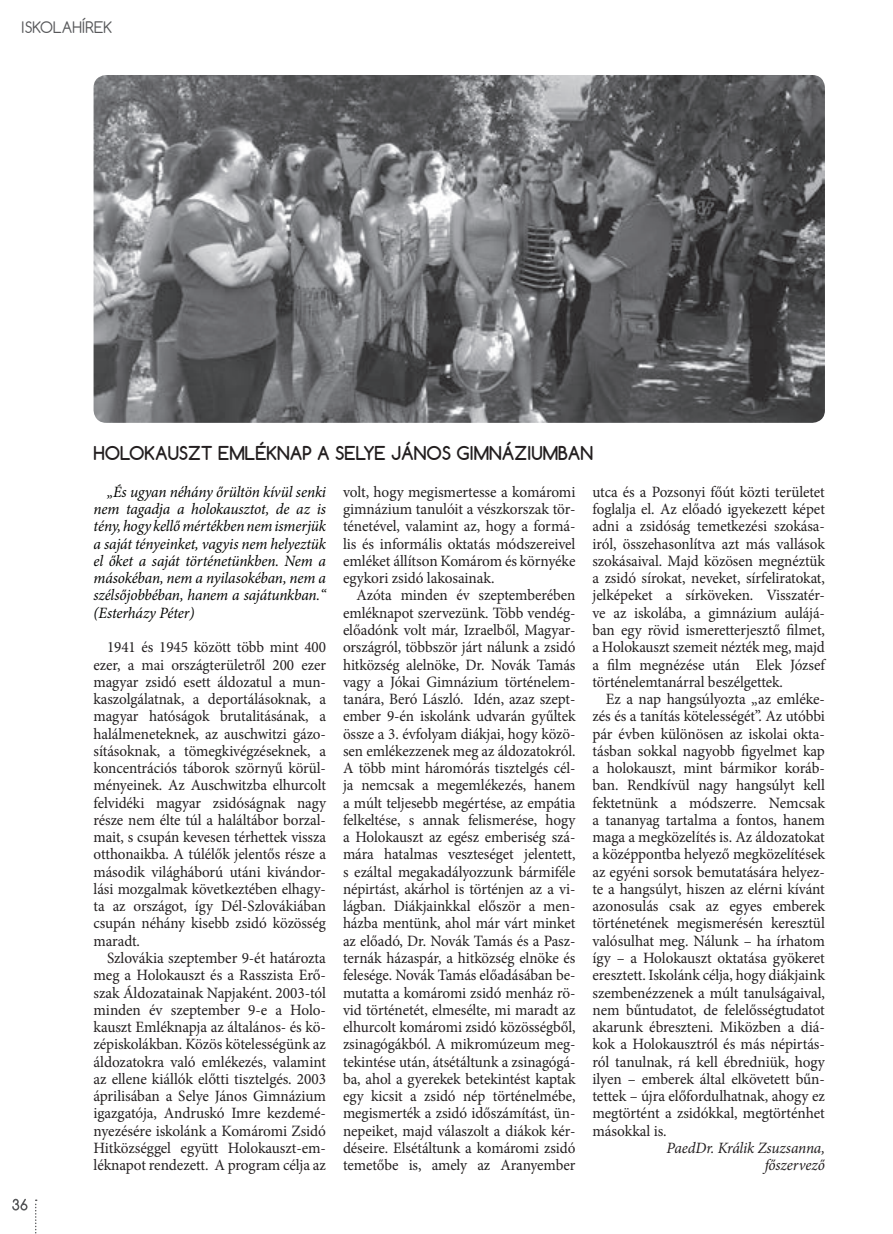
<style>
.page{position:relative;width:893px;height:1234px;background:#fff}
.page>*{position:absolute;margin:0;border:0;box-sizing:border-box;transform-origin:0 0}
.t1{font:700 18px "Comfortaa";color:#231f20}
.t2{font:15.75px/17.2px "Minion Pro";letter-spacing:-.005em;color:#231f20;text-align:justify;scale:.96 1}
.t3{font:15.75px/17.2px "Minion Pro";letter-spacing:-.005em;color:#231f20;text-align:justify}
.t4{font:italic 15.75px/17.2px "Minion Pro";letter-spacing:-.015em;color:#040503;text-align:justify}
.t5{font:italic 15.75px/17.2px "Minion Pro";letter-spacing:-.01em;color:#231f20;text-align:right}
.t6{font:15px "Comfortaa";color:#57585a}
</style>
<div class="page">
<img style="left:94px;top:75px;width:731px;height:348px">
<svg style="left:12px;top:1198px;width:16px;height:12px"></svg>
<svg style="left:35px;top:1199px;width:2px;height:35px"></svg>
<p class="t6" style="left:21px;top:18px;width:93px">ISKOLAHÍREK</p>
<p class="t1" style="left:94px;top:441px;width:501px">HOLOKAUSZT EMLÉKNAP A SELYE JÁNOS GIMNÁZIUMBAN</p>
<p class="t3" style="left:343px;top:483px;width:234px">volt, hogy megismertesse a komáromi gimnázium tanulóit a vészkorszak tör&shy;ténetével, valamint az, hogy a formá&shy;lis és informális oktatás módszereivel emléket állítson Komárom és környéke egykori zsidó lakosainak.</p>
<p class="t2" style="left:343px;top:586px;width:244px;text-indent:14px">Azóta minden év szeptemberében emléknapot szervezünk. Több vendég&shy;előadónk volt már, Izraelből, Magyar&shy;országról, többször járt nálunk a zsidó hitközség alelnöke, Dr. Novák Tamás vagy a Jókai Gimnázium történelem&shy;tanára, Beró László. Idén, azaz szept&shy;ember 9-én iskolánk udvarán gyűltek össze a 3. évfolyam diákjai, hogy közö&shy;sen emlékezzenek meg az áldozatokról.<br>A több mint háromórás tisztelgés cél&shy;ja nemcsak a megemlékezés, hanem a múlt teljesebb megértése, az empátia felkeltése, s annak felismerése, hogy a Holokauszt az egész emberiség szá&shy;mára hatalmas veszteséget jelentett, s ezáltal megakadályozzunk bármiféle népirtást, akárhol is történjen az a vi&shy;lágban. Diákjainkkal először a men&shy;házba mentünk, ahol már várt minket az előadó, Dr. Novák Tamás és a Pasz&shy;ternák házaspár, a hitközség elnöke és felesége. Novák Tamás előadásában be&shy;mutatta a komáromi zsidó menház rö&shy;vid történetét, elmesélte, mi maradt az elhurcolt komáromi zsidó közösségből, zsinagógákból. A mikromúzeum meg&shy;tekintése után, átsétáltunk a zsinagógá&shy;ba, ahol a gyerekek betekintést kaptak egy kicsit a zsidó nép történelmébe, megismerték a zsidó időszámítást, ün&shy;nepeiket, majd válaszolt a diákok kér&shy;déseire. Elsétáltunk a komáromi zsidó temetőbe is, amely az Aranyember</p>
<p class="t4" style="left:94px;top:483px;width:234px;text-indent:14px">„És ugyan néhány őrültön kívül senki nem tagadja a holokausztot, de az is tény, hogy kellő mértékben nem ismerjük a saját tényeinket, vagyis nem helyeztük el őket a saját történetünkben. Nem a másokéban, nem a nyilasokéban, nem a szélsőjobbéban, hanem a sajátunkban.“ (Esterházy Péter)</p>
<p class="t2" style="left:94px;top:638px;width:244px;text-indent:14px">1941 és 1945 között több mint 400 ezer, a mai országterületről 200 ezer magyar zsidó esett áldozatul a mun&shy;kaszolgálatnak, a deportálásoknak, a magyar hatóságok brutalitásának, a halálmeneteknek, az auschwitzi gázo&shy;sításoknak, a tömegkivégzéseknek, a koncentrációs táborok szörnyű körül&shy;ményeinek. Az Auschwitzba elhurcolt felvidéki magyar zsidóságnak nagy része nem élte túl a haláltábor borzal&shy;mait, s csupán kevesen térhettek vissza otthonaikba. A túlélők jelentős része a második világháború utáni kivándor&shy;lási mozgalmak következtében elhagy&shy;ta az országot, így Dél-Szlovákiában csupán néhány kisebb zsidó közösség maradt.</p>
<p class="t3" style="left:94px;top:949px;width:234px;text-indent:14px">Szlovákia szeptember 9-ét határozta meg a Holokauszt és a Rasszista Erő&shy;szak Áldozatainak Napjaként. 2003-tól minden év szeptember 9-e a Holo&shy;kauszt Emléknapja az általános- és kö&shy;zépiskolákban. Közös kötelességünk az áldozatokra való emlékezés, valamint az ellene kiállók előtti tisztelgés. 2003 áprilisában a Selye János Gimnázium igazgatója, Andruskó Imre kezdemé&shy;nyezésére iskolánk a Komáromi Zsidó Hitközséggel együtt Holokauszt-em&shy;léknapot rendezett. A program célja az</p>
<p class="t2" style="left:592px;top:483px;width:244px">utca és a Pozsonyi főút közti területet foglalja el. Az előadó igyekezett képet adni a zsidóság temetkezési szokása&shy;iról, összehasonlítva azt más vallások szokásaival. Majd közösen megnéztük a zsidó sírokat, neveket, sírfeliratokat, jelképeket a sírköveken. Visszatér&shy;ve az iskolába, a gimnázium aulájá&shy;ban egy rövid ismeretterjesztő filmet, a Holokauszt szemeit nézték meg, majd a film megnézése után Elek József történelemtanárral beszélgettek.</p>
<p class="t3" style="left:592px;top:690px;width:234px;text-indent:14px">Ez a nap hangsúlyozta „az emléke&shy;zés és a tanítás kötelességét”. Az utóbbi pár évben különösen az iskolai okta&shy;tásban sokkal nagyobb figyelmet kap a holokauszt, mint bármikor koráb&shy;ban. Rendkívül nagy hangsúlyt kell fektetnünk a módszerre. Nemcsak a tananyag tartalma a fontos, hanem maga a megközelítés is. Az áldozatokat a középpontba helyező megközelítések az egyéni sorsok bemutatására helyez&shy;te a hangsúlyt, hiszen az elérni kívánt azonosulás csak az egyes emberek történetének megismerésén keresztül valósulhat meg. Nálunk – ha írhatom így – a Holokauszt oktatása gyökeret eresztett. Iskolánk célja, hogy diákjaink szembenézzenek a múlt tanulságaival, nem bűntudatot, de felelősségtudatot akarunk ébreszteni. Miközben a diá&shy;kok a Holokausztról és más népirtás&shy;ról tanulnak, rá kell ébredniük, hogy ilyen – emberek által elkövetett bűn&shy;tettek – újra előfordulhatnak, ahogy ez megtörtént a zsidókkal, megtörténhet másokkal is.</p>
<p class="t5" style="left:667px;top:1138px;width:160px">PaedDr. Králik Zsuzsanna, főszervező</p>
</div>
